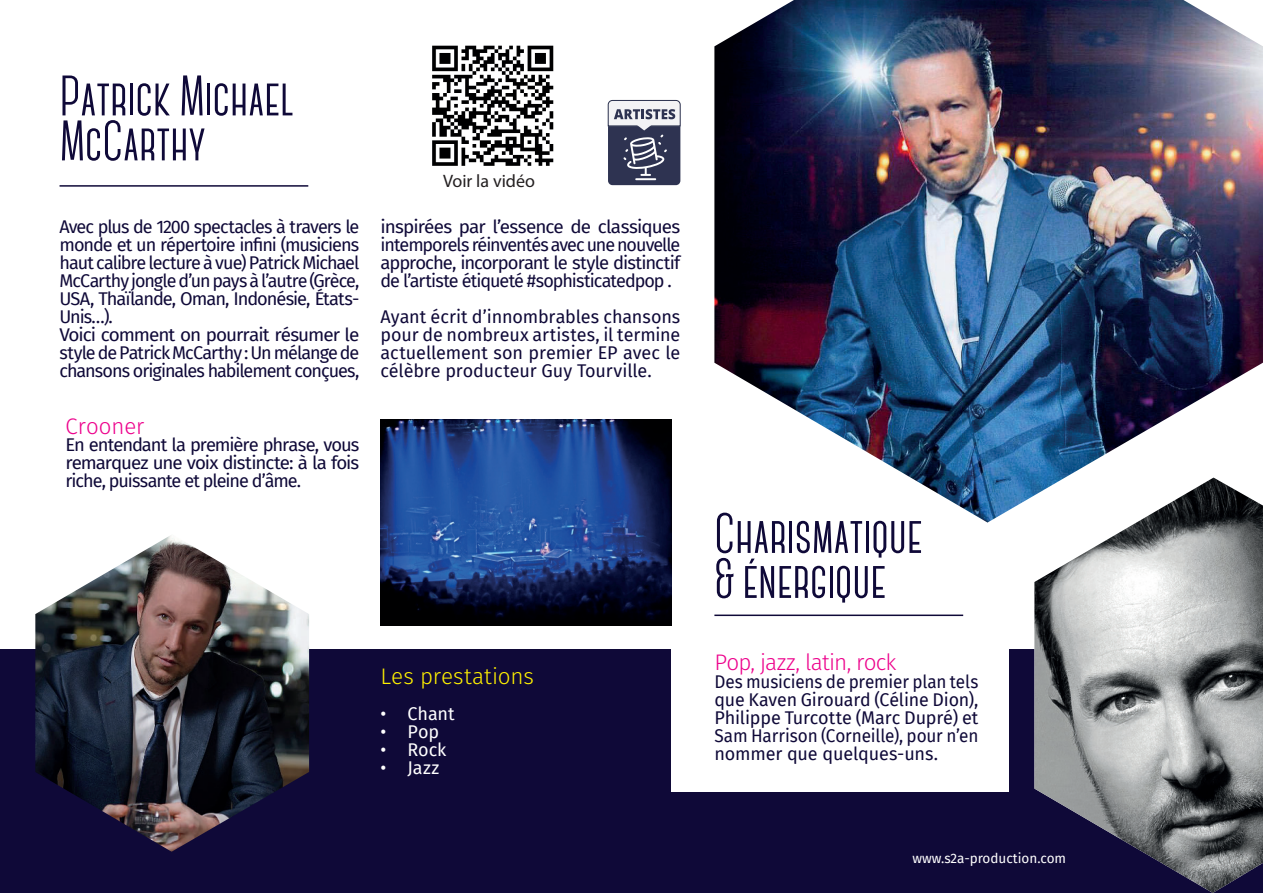
<style>
.page{position:relative;width:1263px;height:893px;background:#fff}
.page>*{position:absolute;margin:0;border:0;box-sizing:border-box;transform-origin:0 0}
.t1{font:700 57px/45px "Canter";color:#0f0938}
.t2{font:300 22.5px "Fira Sans";letter-spacing:-.035em;color:#ed028c}
.t3{font:300 22.5px "Fira Sans";letter-spacing:-.005em;color:#fff101}
.t4{font:18px/18px "Fira Sans";letter-spacing:-.05em;color:#0f0938;text-align:justify}
.t5{font:18px/18px "Fira Sans";letter-spacing:-.05em;color:#0f0938;text-align:justify;scale:1.05 1}
.t6{font:18px/18px "Fira Sans";letter-spacing:-.05em;color:#0f0938;text-align:justify;scale:.95 1}
.t7{font:18px/18px "Fira Sans";letter-spacing:-.005em;color:#fff}
.t8{font:18px "Myriad Pro";color:#231f20}
.t9{font:13.5px "Fira Sans";color:#fff}
</style>
<div class="page">
<div style="left:0;top:649px;width:1263px;height:243px;background:#0f0938"></div>
<div style="left:671px;top:616px;width:337px;height:176px;background:#fff"></div>
<hr style="left:60px;top:185px;width:248px;height:2px;background:#0f0938">
<hr style="left:714px;top:615px;width:249px;height:1px;background:#0f0938">
<img style="left:381px;top:419px;width:290px;height:207px">
<img style="left:714px;top:0;width:549px;height:523px">
<img style="left:35px;top:535px;width:274px;height:317px">
<img style="left:1034px;top:478px;width:229px;height:415px">
<svg style="left:608px;top:100px;width:73px;height:85px"></svg>
<img style="left:432px;top:45px;width:122px;height:121px">
<h1 class="t1" style="left:60px;top:75px;width:236px">Patrick Michael<br>McCarthy</h1>
<p class="t8" style="left:443px;top:171px;width:93px">Voir la vidéo</p>
<p class="t4" style="left:60px;top:218px;width:301px;text-align:left">Avec plus de 1200 spectacles à travers le monde et un répertoire infini (musiciens haut calibre lecture à vue) Patrick Michael McCarthy jongle d’un pays à l’autre (Grèce, USA, Thaïlande, Oman, Indonésie, États-Unis…).<br>Voici comment on pourrait résumer le style de Patrick McCarthy : Un mélange de chansons originales habilement conçues,</p>
<p class="t5" style="left:381px;top:218px;width:287px">inspirées par l’essence de classiques intemporels réinventés avec une nouvelle approche, incorporant le style distinctif de l’artiste étiqueté #sophisticatedpop .</p>
<p class="t4" style="left:381px;top:308px;width:301px">Ayant écrit d’innombrables chansons pour de nombreux artistes, il termine actuellement son premier EP avec le célèbre producteur Guy Tourville.</p>
<p class="t2" style="left:65px;top:411px;width:81px">Crooner</p>
<p class="t4" style="left:65px;top:435px;width:295px">En entendant la première phrase, vous remarquez une voix distincte: à la fois riche, puissante et pleine d’âme.</p>
<p class="t3" style="left:381px;top:660px;width:155px">Les prestations</p>
<p class="t7" style="left:381px;top:705px;width:76px">ï Chant ï Pop<br>ï Rock ï Jazz</p>
<h1 class="t1" style="left:714px;top:513px;width:210px">Charismatique &amp; énergique</h1>
<p class="t2" style="left:714px;top:646px;width:184px">Pop, jazz, latin, rock</p>
<p class="t6" style="left:714px;top:673px;width:279px">Des musiciens de premier plan tels que Kaven Girouard (Céline Dion), Philippe Turcotte (Marc Dupré) et Sam Harrison (Corneille), pour n’en nommer que quelques-uns.</p>
<p class="t9" style="left:912px;top:848px;width:155px">www.s2a-production.com</p>
</div>
